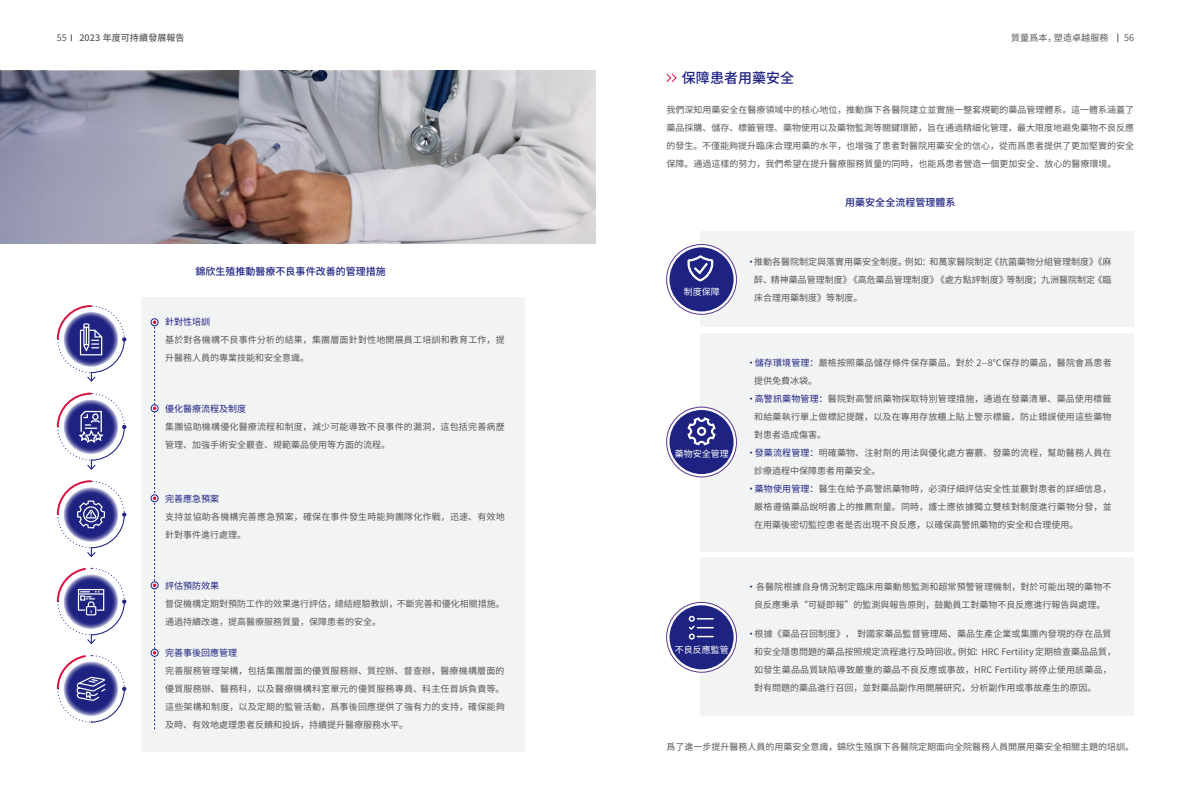
<style>
.page{position:relative;width:1191px;height:808px;background:#fff}
.page>*{position:absolute;margin:0;border:0;box-sizing:border-box;transform-origin:0 0}
.t1{font:500 14px "Source Han Sans CN";color:#1e2381}
.t2{font:500 10px "Source Han Sans CN";color:#1e2381}
.t3{font:9px/18px "Source Han Sans CN";letter-spacing:.005em;color:#595757}
.t4{font:9px "Source Han Sans CN";color:#1e2381}
.t5{font:9px "Source Han Sans CN";color:#fff}
.t6{font:500 9px "Source Han Sans CN";letter-spacing:.01em;color:#595757}
.s1{font-weight:800;color:#1e2381}
.s2{color:#1e2381}
</style>
<div class="page">
<div style="left:141px;top:297px;width:383px;height:454px;background:#f2f3f3"></div>
<svg style="left:666px;top:73px;width:11px;height:9px"></svg>
<svg style="left:56px;top:305px;width:70px;height:77px"></svg>
<div style="left:151px;top:318px;width:7px;height:8px;border:1px solid #1e2381;border-radius:50%"></div>
<div style="left:151px;top:404px;width:7px;height:8px;border:1px solid #1e2381;border-radius:50%"></div>
<div style="left:151px;top:494px;width:7px;height:8px;border:1px solid #1e2381;border-radius:50%"></div>
<div style="left:151px;top:581px;width:7px;height:8px;border:1px solid #1e2381;border-radius:50%"></div>
<div style="left:151px;top:649px;width:7px;height:7px;border:1px solid #1e2381;border-radius:50%"></div>
<svg style="left:153px;top:319px;width:3px;height:410px"></svg>
<div style="left:700px;top:232px;width:434px;height:95px;background:#f2f3f3"></div>
<div style="left:700px;top:333px;width:434px;height:218px;background:#f2f3f3"></div>
<div style="left:700px;top:557px;width:434px;height:158px;background:#f2f3f3"></div>
<svg style="left:666px;top:244px;width:70px;height:70px"></svg>
<div style="left:669px;top:247px;width:64px;height:64px;background:#1e2381;border-radius:50%"></div>
<svg style="left:666px;top:407px;width:70px;height:70px"></svg>
<div style="left:666px;top:407px;width:70px;height:70px;border:1px solid #5d3791;border-radius:50%"></div>
<svg style="left:666px;top:602px;width:70px;height:70px"></svg>
<div style="left:666px;top:602px;width:70px;height:70px;border:1px solid #5d3791;border-radius:50%"></div>
<div style="left:669px;top:410px;width:64px;height:64px;background:#1e2381;border-radius:50%"></div>
<div style="left:669px;top:605px;width:64px;height:64px;background:#1e2381;border-radius:50%"></div>
<svg style="left:687px;top:231px;width:27px;height:51px"></svg>
<svg style="left:687px;top:417px;width:28px;height:28px"></svg>
<svg style="left:689px;top:616px;width:25px;height:23px"></svg>
<svg style="left:56px;top:392px;width:70px;height:78px"></svg>
<svg style="left:56px;top:480px;width:70px;height:77px"></svg>
<svg style="left:56px;top:655px;width:70px;height:68px"></svg>
<svg style="left:56px;top:567px;width:70px;height:78px"></svg>
<svg style="left:0;top:71px;width:595px;height:173px;background:#a6a1aa"></svg>
<p class="t3" style="left:57px;top:29px;width:12px">55</p>
<p class="t6" style="left:79px;top:33px;width:107px">2023 年度可持續發展報告</p>
<p class="t3" style="left:1011px;top:29px;width:99px">質量爲本，塑造卓越服務</p>
<p class="t3" style="left:1124px;top:29px;width:12px">56</p>
<h1 class="t1" style="left:682px;top:70px;width:113px">保障患者用藥安全</h1>
<p class="t3" style="left:666px;top:100px;width:469px;text-align:justify">我們深知用藥安全在醫療領域中的核心地位，推動旗下各醫院建立並實施一整套規範的藥品管理體系。這一體系涵蓋了藥品採購、儲存、標籤管理、藥物使用以及藥物監測等關鍵環節，旨在通過精細化管理，最大限度地避免藥物不良反應的發生。不僅能夠提升臨床合理用藥的水平，也增強了患者對醫院用藥安全的信心，從而爲患者提供了更加堅實的安全保障。通過這樣的努力，我們希望在提升醫療服務質量的同時，也能爲患者營造一個更加安全、放心的醫療環境。</p>
<p class="t2" style="left:196px;top:266px;width:192px">錦欣生殖推動醫療不良事件改善的管理措施</p>
<p class="t4" style="left:165px;top:317px;width:46px">針對性培訓</p>
<p class="t3" style="left:165px;top:331px;width:341px">基於對各機構不良事件分析的結果，集團層面針對性地開展員工培訓和教育工作，提升醫務人員的專業技能和安全意識。</p>
<p class="t4" style="left:165px;top:403px;width:82px">優化醫療流程及制度</p>
<p class="t3" style="left:165px;top:418px;width:341px">集團協助機構優化醫療流程和制度，減少可能導致不良事件的漏洞，這包括完善病歷管理、加強手術安全覈查、規範藥品使用等方面的流程。</p>
<p class="t4" style="left:165px;top:493px;width:55px">完善應急預案</p>
<p class="t3" style="left:165px;top:508px;width:341px">支持並協助各機構完善應急預案，確保在事件發生時能夠團隊化作戰，迅速、有效地針對事件進行處理。</p>
<p class="t4" style="left:165px;top:580px;width:55px">評估預防效果</p>
<p class="t3" style="left:165px;top:595px;width:341px">督促機構定期對預防工作的效果進行評估，總結經驗教訓，不斷完善和優化相關措施。通過持續改進，提高醫療服務質量，保障患者的安全。</p>
<p class="t4" style="left:165px;top:648px;width:73px">完善事後回應管理</p>
<p class="t3" style="left:165px;top:662px;width:341px;text-align:justify">完善服務管理架構，包括集團層面的優質服務辦、質控辦、督查辦，醫療機構層面的優質服務辦、醫務科，以及醫療機構科室單元的優質服務專員、科主任首訴負責等。這些架構和制度，以及定期的監管活動，爲事後回應提供了強有力的支持，確保能夠及時、有效地處理患者反饋和投訴，持續提升醫療服務水平。</p>
<p class="t5" style="left:684px;top:286px;width:37px">制度保障</p>
<p class="t2" style="left:845px;top:197px;width:111px">用藥安全全流程管理體系</p>
<p class="t3" style="left:754px;top:253px;width:359px;text-align:justify;text-indent:-6px"><span class="s1">·</span>推動各醫院制定與落實用藥安全制度。例如：和萬家醫院制定《抗菌藥物分組管理制度》《麻醉、精神藥品管理制度》《高危藥品管理制度》《處方點評制度》等制度；九洲醫院制定《臨床合理用藥制度》等制度。</p>
<p class="t5" style="left:675px;top:449px;width:55px">藥物安全管理</p>
<p class="t5" style="left:675px;top:644px;width:55px">不良反應監管</p>
<p class="t3" style="left:748px;top:354px;width:364px"><span class="s1">·</span><span class="s2">儲存環境管理：</span>嚴格按照藥品儲存條件保存藥品。對於 2--8℃保存的藥品，醫院會爲患者</p>
<p class="t3" style="left:754px;top:372px;width:64px">提供免費冰袋。</p>
<p class="t3" style="left:748px;top:390px;width:364px"><span class="s1">·</span><span class="s2">高警訊藥物管理：</span>醫院對高警訊藥物採取特別管理措施，通過在發藥清單、藥品使用標籤</p>
<p class="t3" style="left:754px;top:408px;width:359px">和給藥執行單上做標記提醒，以及在專用存放櫃上貼上警示標籤，防止錯誤使用這些藥物</p>
<p class="t3" style="left:754px;top:426px;width:73px">對患者造成傷害。</p>
<p class="t3" style="left:748px;top:444px;width:364px"><span class="s1">·</span><span class="s2">發藥流程管理：</span>明確藥物、注射劑的用法與優化處方審覈、發藥的流程，幫助醫務人員在</p>
<p class="t3" style="left:754px;top:462px;width:127px">診療過程中保障患者用藥安全。</p>
<p class="t3" style="left:748px;top:480px;width:364px"><span class="s1">·</span><span class="s2">藥物使用管理：</span>醫生在給予高警訊藥物時，必須仔細評估安全性並覈對患者的詳細信息，</p>
<p class="t3" style="left:754px;top:498px;width:359px">嚴格遵循藥品說明書上的推薦劑量。同時，護士應依據獨立雙核對制度進行藥物分發，並</p>
<p class="t3" style="left:754px;top:516px;width:325px">在用藥後密切監控患者是否出現不良反應，以確保高警訊藥物的安全和合理使用。</p>
<p class="t3" style="left:748px;top:578px;width:364px;text-align:center"><span class="s1">·</span> 各醫院根據自身情況制定臨床用藥動態監測和超常預警管理機制，對於可能出現的藥物不良反應秉承“可疑即報”的監測與報告原則，鼓勵員工對藥物不良反應進行報告與處理。</p>
<p class="t3" style="left:754px;top:625px;width:363px;text-indent:-6px"><span class="s1">·</span>根據《藥品召回制度》， 對國家藥品監督管理局、藥品生產企業或集團內發現的存在品質和安全隱患問題的藥品按照規定流程進行及時回收。例如：HRC Fertility 定期檢查藥品品質，如發生藥品品質缺陷導致嚴重的藥品不良反應或事故，HRC Fertility 將停止使用該藥品，對有問題的藥品進行召回，並對藥品副作用開展研究，分析副作用或事故產生的原因。</p>
<p class="t3" style="left:666px;top:738px;width:469px">爲了進一步提升醫務人員的用藥安全意識，錦欣生殖旗下各醫院定期面向全院醫務人員開展用藥安全相關主題的培訓。</p>
</div>
